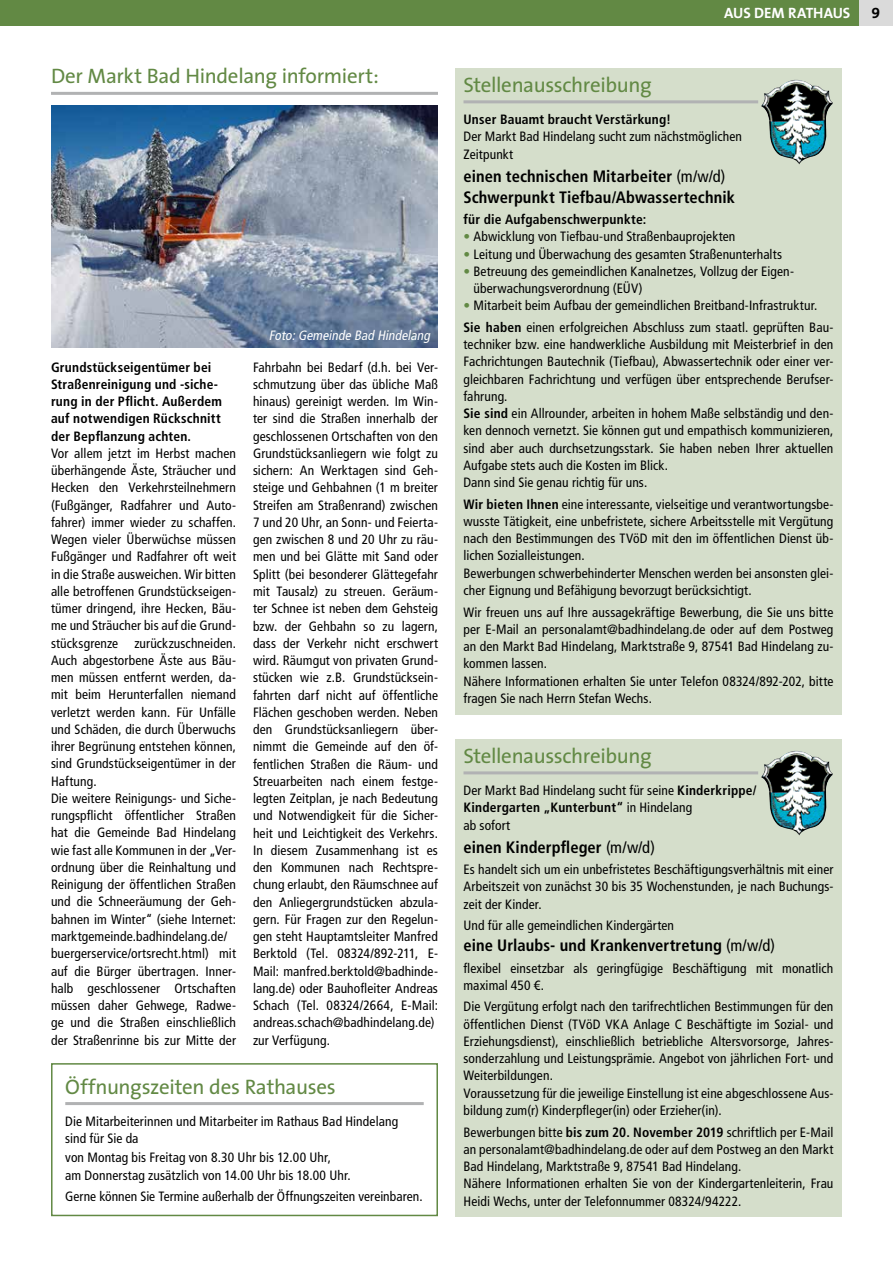
<style>
.page{position:relative;width:893px;height:1263px;background:#fff}
.page>*{position:absolute;margin:0;border:0;box-sizing:border-box;transform-origin:0 0}
.t1{font:21px "The Sans";letter-spacing:-.015em;color:#628944}
.t2{font:700 condensed 16.5px/21px "Frutiger LT";letter-spacing:.005em;color:#000}
.t3{font:15px "The Mix Bold Caps";color:#fff}
.t4{font:15px "The Mix Bold Caps";color:#000}
.t5{font:condensed 13.5px/17.2px "Frutiger LT";letter-spacing:.01em;color:#000}
.t6{font:700 condensed 13.5px/17.2px "Frutiger LT";letter-spacing:.015em;color:#000}
.t7{font:italic condensed 13.5px "Frutiger LT";color:#fff}
.s1{font-weight:400}
.s2{color:#628944}
.s3{font-weight:700}
</style>
<div class="page">
<div style="left:859px;top:0;width:34px;height:26px;background:#dadada"></div>
<div style="left:0;top:0;width:859px;height:26px;background:#628944"></div>
<hr style="left:65px;top:1102px;width:359px;height:3px;background:#b1b2b3">
<div style="left:51px;top:1063px;width:387px;height:153px;border:2px solid #628944"></div>
<div style="left:455px;top:68px;width:387px;height:646px;background:#d5decb"></div>
<hr style="left:463px;top:100px;width:295px;height:3px;background:#b1b2b3">
<img style="left:761px;top:80px;width:72px;height:85px">
<div style="left:455px;top:739px;width:387px;height:477px;background:#d5decb"></div>
<hr style="left:463px;top:771px;width:295px;height:3px;background:#b1b2b3">
<img style="left:761px;top:751px;width:72px;height:84px">
<hr style="left:51px;top:92px;width:387px;height:3px;background:#b1b2b3">
<img style="left:51px;top:105px;width:387px;height:243px">
<h1 class="t1" style="left:51px;top:59px;width:329px">Der Markt Bad Hindelang informiert:</h1>
<p class="t6" style="left:51px;top:358px;width:172px">Grundstückseigentümer bei<br>Straßenreinigung und -siche&shy;rung in der Pflicht. Außerdem auf notwendigen Rückschnitt der Bepflanzung achten.</p>
<p class="t5" style="left:51px;top:445px;width:186px">Vor allem jetzt im Herbst machen überhängende Äste, Sträucher und Hecken den Verkehrsteilnehmern (Fußgänger, Radfahrer und Auto&shy;fahrer) immer wieder zu schaffen.<br>Wegen vieler Überwüchse müssen Fußgänger und Radfahrer oft weit in die Straße ausweichen. Wir bitten alle betroffenen Grundstückseigen&shy;tümer dringend, ihre Hecken, Bäu&shy;me und Sträucher bis auf die Grund&shy;stücksgrenze zurückzuschneiden.<br>Auch abgestorbene Äste aus Bäu&shy;men müssen entfernt werden, da&shy;mit beim Herunterfallen niemand verletzt werden kann. Für Unfälle und Schäden, die durch Überwuchs ihrer Begrünung entstehen können, sind Grundstückseigentümer in der Haftung.<br>Die weitere Reinigungs- und Siche&shy;rungspflicht öffentlicher Straßen hat die Gemeinde Bad Hindelang wie fast alle Kommunen in der „Ver&shy;ordnung über die Reinhaltung und Reinigung der öffentlichen Straßen und die Schneeräumung der Geh&shy;bahnen im Winter“ (siehe Internet: marktgemeinde.badhindelang.de/ buergerservice/ortsrecht.html) mit auf die Bürger übertragen. Inner&shy;halb geschlossener Ortschaften müssen daher Gehwege, Radwe&shy;ge und die Straßen einschließlich der Straßenrinne bis zur Mitte der</p>
<p class="t7" style="left:269px;top:327px;width:166px">Foto:Gemeinde Bad Hindelang</p>
<p class="t5" style="left:253px;top:358px;width:186px">Fahrbahn bei Bedarf (d.h. bei Ver&shy;schmutzung über das übliche Maß hinaus) gereinigt werden. Im Win&shy;ter sind die Straßen innerhalb der geschlossenen Ortschaften von den Grundstücksanliegern wie folgt zu sichern: An Werktagen sind Geh&shy;steige und Gehbahnen (1 m breiter Streifen am Straßenrand) zwischen 7 und 20 Uhr, an Sonn- und Feierta&shy;gen zwischen 8 und 20 Uhr zu räu&shy;men und bei Glätte mit Sand oder Splitt (bei besonderer Glättegefahr mit Tausalz) zu streuen. Geräum&shy;ter Schnee ist neben dem Gehsteig bzw. der Gehbahn so zu lagern, dass der Verkehr nicht erschwert wird. Räumgut von privaten Grund&shy;stücken wie z.B. Grundstücksein&shy;fahrten darf nicht auf öffentliche Flächen geschoben werden. Neben den Grundstücksanliegern über&shy;nimmt die Gemeinde auf den öf&shy;fentlichen Straßen die Räum- und Streuarbeiten nach einem festge&shy;legten Zeitplan, je nach Bedeutung und Notwendigkeit für die Sicher&shy;heit und Leichtigkeit des Verkehrs.<br>In diesem Zusammenhang ist es den Kommunen nach Rechtspre&shy;chung erlaubt, den Räumschnee auf den Anliegergrundstücken abzula&shy;gern. Für Fragen zur den Regelun&shy;gen steht Hauptamtsleiter Manfred Berktold (Tel. 08324/892-211, E-Mail: manfred.berktold@badhinde&shy;lang.de) oder Bauhofleiter Andreas Schach (Tel. 08324/2664, E-Mail: andreas.schach@badhindelang.de) zur Verfügung.</p>
<h1 class="t1" style="left:65px;top:1069px;width:272px">Öffnungszeiten des Rathauses</h1>
<p class="t5" style="left:65px;top:1112px;width:334px">Die Mitarbeiterinnen und Mitarbeiter im Rathaus Bad Hindelang sind für Sie da</p>
<p class="t5" style="left:65px;top:1149px;width:287px">von Montag bis Freitag von 8.30 Uhr bis 12.00 Uhr,<br>am Donnerstag zusätzlich von 14.00 Uhr bis 18.00 Uhr.</p>
<p class="t5" style="left:65px;top:1188px;width:359px">Gerne können Sie Termine außerhalb der Öffnungszeiten vereinbaren.</p>
<p class="t3" style="left:724px;top:1px;width:128px">AUS DEM RATHAUS</p>
<p class="t4" style="left:872px;top:1px;width:10px">9</p>
<h1 class="t1" style="left:463px;top:67px;width:190px">Stellenausschreibung</h1>
<p class="t6" style="left:463px;top:111px;width:209px">Unser Bauamt braucht Verstärkung!</p>
<p class="t5" style="left:463px;top:128px;width:280px">Der Markt Bad Hindelang sucht zum nächstmöglichen<br>Zeitpunkt</p>
<p class="t2" style="left:463px;top:165px;width:273px">einen technischen Mitarbeiter <span class="s1">(m/w/d)<br></span>Schwerpunkt Tiefbau/Abwassertechnik</p>
<p class="t6" style="left:463px;top:211px;width:184px">für die Aufgabenschwerpunkte:</p>
<p class="t5" style="left:463px;top:228px;width:273px"><span class="s2">•</span> Abwicklung von Tiefbau-und Straßenbauprojekten</p>
<p class="t5" style="left:463px;top:245px;width:320px"><span class="s2">•</span> Leitung und Überwachung des gesamten Straßenunterhalts</p>
<p class="t5" style="left:473px;top:263px;width:321px;text-indent:-10px"><span class="s2">•</span> Betreuung des gemeindlichen Kanalnetzes, Vollzug der Eigen&shy;überwachungsverordnung (EÜV)</p>
<p class="t5" style="left:463px;top:295px;width:371px;line-height:21.5px"><span class="s2">•</span> Mitarbeit beim Aufbau der gemeindlichen Breitband-Infrastruktur.<br><span class="s3">Sie haben</span> einen erfolgreichen Abschluss zum staatl. geprüften Bau-</p>
<p class="t5" style="left:463px;top:336px;width:371px">techniker bzw. eine handwerkliche Ausbildung mit Meisterbrief in den Fachrichtungen Bautechnik (Tiefbau), Abwassertechnik oder einer ver&shy;gleichbaren Fachrichtung und verfügen über entsprechende Berufser&shy;fahrung.<br><span class="s3">Sie sind</span> ein Allrounder, arbeiten in hohem Maße selbständig und den&shy;ken dennoch vernetzt. Sie können gut und empathisch kommunizieren, sind aber auch durchsetzungsstark. Sie haben neben Ihrer aktuellen Aufgabe stets auch die Kosten im Blick.<br>Dann sind Sie genau richtig für uns.</p>
<p class="t5" style="left:463px;top:495px;width:371px"><span class="s3">Wir bieten Ihnen</span> eine interessante, vielseitige und verantwortungsbe&shy;wusste Tätigkeit, eine unbefristete, sichere Arbeitsstelle mit Vergütung nach den Bestimmungen des TVöD mit den im öffentlichen Dienst üb&shy;lichen Sozialleistungen.<br>Bewerbungen schwerbehinderter Menschen werden bei ansonsten glei&shy;cher Eignung und Befähigung bevorzugt berücksichtigt.</p>
<p class="t5" style="left:463px;top:603px;width:371px">Wir freuen uns auf Ihre aussagekräftige Bewerbung, die Sie uns bitte per E-Mail an personalamt@badhindelang.de oder auf dem Postweg an den Markt Bad Hindelang, Marktstraße 9, 87541 Bad Hindelang zu&shy;kommen lassen.<br>Nähere Informationen erhalten Sie unter Telefon 08324/892-202, bitte fragen Sie nach Herrn Stefan Wechs.</p>
<h1 class="t1" style="left:463px;top:738px;width:190px">Stellenausschreibung</h1>
<p class="t5" style="left:463px;top:782px;width:295px">Der Markt Bad Hindelang sucht für seine <span class="s3">Kinderkrippe/<br>Kindergarten „Kunterbunt“</span> in Hindelang<br>ab sofort</p>
<p class="t2" style="left:463px;top:836px;width:193px">einen Kinderpfleger <span class="s1">(m/w/d)</span></p>
<p class="t5" style="left:463px;top:861px;width:371px;text-align:justify">Es handelt sich um ein unbefristetes Beschäftigungsverhältnis mit einer Arbeitszeit von zunächst 30 bis 35 Wochenstunden, je nach Buchungs&shy;zeit der Kinder.</p>
<p class="t5" style="left:463px;top:917px;width:212px">Und für alle gemeindlichen Kindergärten</p>
<p class="t2" style="left:463px;top:935px;width:313px">eine Urlaubs- und Krankenvertretung <span class="s1">(m/w/d)</span></p>
<p class="t5" style="left:463px;top:959px;width:371px">flexibel einsetzbar als geringfügige Beschäftigung mit monatlich maximal 450 €.</p>
<p class="t5" style="left:463px;top:998px;width:371px">Die Vergütung erfolgt nach den tarifrechtlichen Bestimmungen für den öffentlichen Dienst (TVöD VKA Anlage C Beschäftigte im Sozial- und Erziehungsdienst), einschließlich betriebliche Altersvorsorge, Jahres&shy;sonderzahlung und Leistungsprämie. Angebot von jährlichen Fort- und Weiterbildungen.<br>Voraussetzung für die jeweilige Einstellung ist eine abgeschlossene Aus&shy;bildung zum(r) Kinderpfleger(in) oder Erzieher(in).</p>
<p class="t5" style="left:463px;top:1123px;width:371px">Bewerbungen bitte <span class="s3">bis zum 20. November 2019</span> schriftlich per E-Mail an personalamt@badhindelang.de oder auf dem Postweg an den Markt Bad Hindelang, Marktstraße 9, 87541 Bad Hindelang.<br>Nähere Informationen erhalten Sie von der Kindergartenleiterin, Frau Heidi Wechs, unter der Telefonnummer 08324/94222.</p>
</div>
